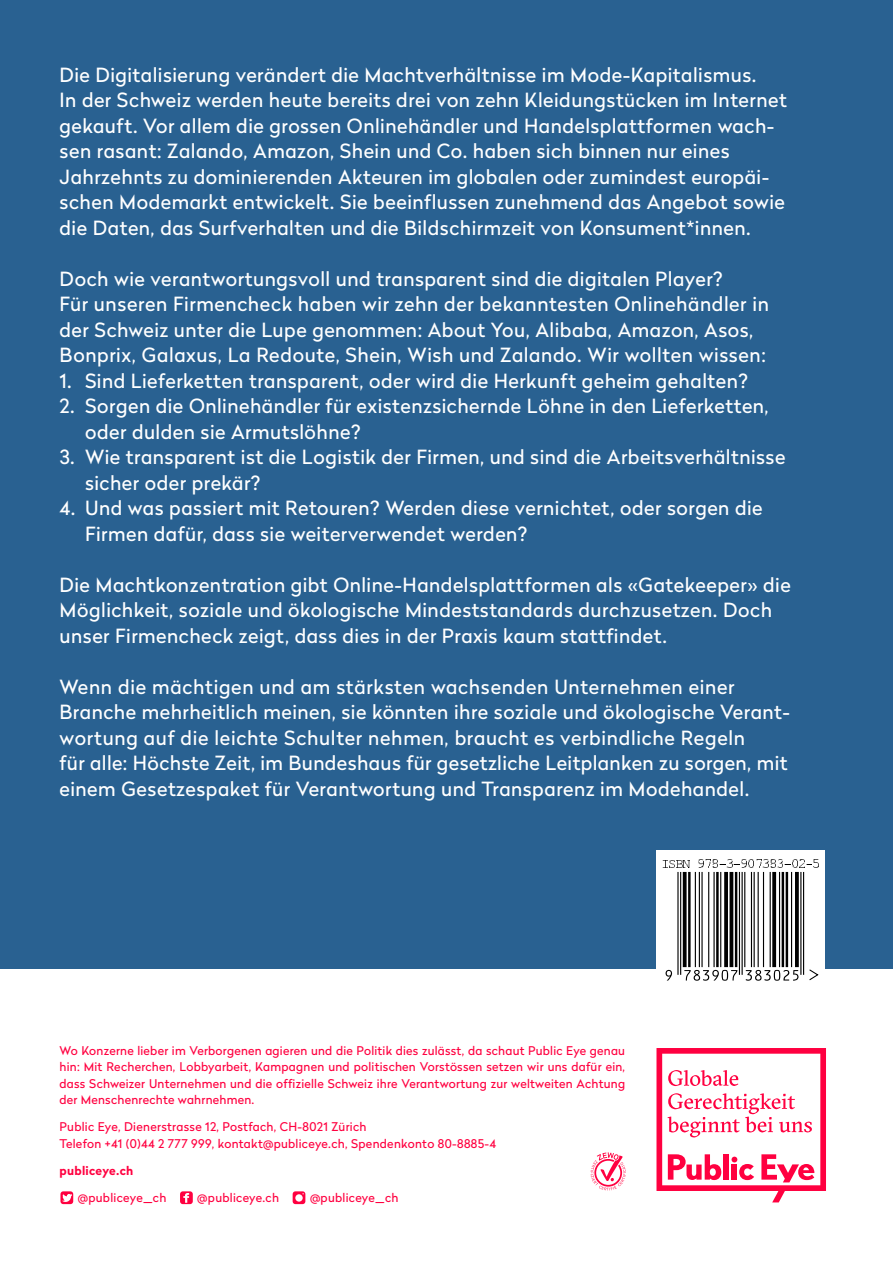
<style>
.page{position:relative;width:893px;height:1263px;background:#fff}
.page>*{position:absolute;margin:0;border:0;box-sizing:border-box;transform-origin:0 0}
._03_Lauftext_mE{font:19.5px/25.5px "Radikal";letter-spacing:.025em;color:#fff}
.t1{font:12px/16.5px "Radikal";letter-spacing:.025em;color:#ff0040;text-align:justify}
.t2{font:700 12px "Radikal";letter-spacing:.025em;color:#ff0040}
</style>
<div class="page">
<div style="left:0;top:0;width:893px;height:968px;background:#296191"></div>
<svg style="left:60px;top:1191px;width:13px;height:13px"></svg>
<svg style="left:180px;top:1191px;width:13px;height:13px"></svg>
<svg style="left:293px;top:1191px;width:12px;height:13px"></svg>
<svg style="left:656px;top:1048px;width:170px;height:154px"></svg>
<svg style="left:656px;top:850px;width:169px;height:131px;background:#f3f3f3"></svg>
<hr style="left:677px;top:872px;width:2px;height:103px;background:#000">
<hr style="left:680px;top:872px;width:1px;height:103px;background:#000">
<svg style="left:683px;top:872px;width:4px;height:95px"></svg>
<hr style="left:688px;top:872px;width:3px;height:95px;background:#000">
<hr style="left:695px;top:872px;width:1px;height:95px;background:#000">
<hr style="left:699px;top:872px;width:1px;height:95px;background:#000">
<hr style="left:701px;top:872px;width:2px;height:95px;background:#000">
<hr style="left:708px;top:872px;width:1px;height:95px;background:#000">
<hr style="left:713px;top:872px;width:2px;height:95px;background:#000">
<hr style="left:716px;top:872px;width:3px;height:95px;background:#000">
<hr style="left:720px;top:872px;width:1px;height:95px;background:#000">
<svg style="left:724px;top:872px;width:4px;height:95px"></svg>
<svg style="left:729px;top:872px;width:4px;height:95px"></svg>
<hr style="left:735px;top:872px;width:2px;height:95px;background:#000">
<hr style="left:739px;top:872px;width:1px;height:103px;background:#000">
<hr style="left:741px;top:872px;width:2px;height:103px;background:#000">
<hr style="left:744px;top:872px;width:1px;height:95px;background:#000">
<hr style="left:751px;top:872px;width:1px;height:95px;background:#000">
<hr style="left:754px;top:872px;width:1px;height:95px;background:#000">
<hr style="left:758px;top:872px;width:1px;height:95px;background:#000">
<hr style="left:763px;top:872px;width:1px;height:95px;background:#000">
<hr style="left:770px;top:872px;width:1px;height:95px;background:#000">
<svg style="left:772px;top:872px;width:4px;height:95px"></svg>
<hr style="left:779px;top:872px;width:1px;height:95px;background:#000">
<hr style="left:782px;top:872px;width:2px;height:95px;background:#000">
<hr style="left:786px;top:872px;width:2px;height:95px;background:#000">
<hr style="left:791px;top:872px;width:1px;height:95px;background:#000">
<svg style="left:795px;top:872px;width:4px;height:95px"></svg>
<hr style="left:800px;top:872px;width:1px;height:103px;background:#000">
<hr style="left:803px;top:872px;width:1px;height:103px;background:#000">
<svg style="left:666px;top:970px;width:6px;height:10px"></svg>
<svg style="left:684px;top:970px;width:53px;height:11px"></svg>
<svg style="left:746px;top:970px;width:52px;height:11px"></svg>
<svg style="left:662px;top:860px;width:28px;height:8px"></svg>
<svg style="left:698px;top:860px;width:121px;height:8px"></svg>
<svg style="left:808px;top:968px;width:12px;height:13px"></svg>
<svg style="left:591px;top:1152px;width:35px;height:38px"></svg>
<p class="_03_Lauftext_mE" style="left:60px;top:61px;width:729px">Die Digitalisierung verändert die Machtverhältnisse im Mode-Kapitalismus.<br>In der Schweiz werden heute bereits drei von zehn Kleidungstücken im Internet gekauft. Vor allem die grossen Onlinehändler und Handelsplattformen wach&shy;sen rasant: Zalando, Amazon, Shein und Co. haben sich binnen nur eines Jahrzehnts zu dominierenden Akteuren im globalen oder zumindest europäi&shy;schen Modemarkt entwickelt. Sie beeinflussen zunehmend das Angebot sowie die Daten, das Surfverhalten und die Bildschirmzeit von Konsument*innen.</p>
<p class="_03_Lauftext_mE" style="left:60px;top:265px;width:711px">Doch wie verantwortungsvoll und transparent sind die digitalen Player?<br>Für unseren Firmencheck haben wir zehn der bekanntesten Onlinehändler in der Schweiz unter die Lupe genommen: About You, Alibaba, Amazon, Asos, Bonprix, Galaxus, La Redoute, Shein, Wish und Zalando. Wir wollten wissen:</p>
<p class="_03_Lauftext_mE" style="left:60px;top:367px;width:690px">1. Sind Lieferketten transparent, oder wird die Herkunft geheim gehalten?</p>
<p class="_03_Lauftext_mE" style="left:85px;top:393px;width:685px;text-indent:-26px">2. Sorgen die Onlinehändler für existenzsichernde Löhne in den Lieferketten, oder dulden sie Armutslöhne?</p>
<p class="_03_Lauftext_mE" style="left:85px;top:444px;width:702px;text-indent:-26px">3. Wie transparent ist die Logistik der Firmen, und sind die Arbeitsverhältnisse sicher oder prekär?</p>
<p class="_03_Lauftext_mE" style="left:85px;top:495px;width:679px;text-indent:-26px">4. Und was passiert mit Retouren? Werden diese vernichtet, oder sorgen die<br>Firmen dafür, dass sie weiterverwendet werden?</p>
<p class="_03_Lauftext_mE" style="left:60px;top:571px;width:733px">Die Machtkonzentration gibt Online-Handelsplattformen als «Gatekeeper» die<br>Möglichkeit, soziale und ökologische Mindeststandards durchzusetzen. Doch unser Firmencheck zeigt, dass dies in der Praxis kaum stattfindet.</p>
<p class="_03_Lauftext_mE" style="left:60px;top:673px;width:732px">Wenn die mächtigen und am stärksten wachsenden Unternehmen einer Branche mehrheitlich meinen, sie könnten ihre soziale und ökologische Verant&shy;wortung auf die leichte Schulter nehmen, braucht es verbindliche Regeln<br>für alle: Höchste Zeit, im Bundeshaus für gesetzliche Leitplanken zu sorgen, mit einem Gesetzespaket für Verantwortung und Transparenz im Modehandel.</p>
<p class="t1" style="left:60px;top:1041px;width:567px">Wo Konzerne lieber im Verborgenen agieren und die Politik dies zulässt, da schaut Public Eye genau hin: Mit Recherchen, Lobbyarbeit, Kampagnen und politischen Vorstössen setzen wir uns dafür ein, dass Schweizer Unternehmen und die offizielle Schweiz ihre Verantwortung zur weltweiten Achtung der Menschenrechte wahrnehmen.</p>
<p class="t1" style="left:60px;top:1118px;width:309px">Public Eye, Dienerstrasse 12, Postfach, CH-8021 Zürich</p>
<p class="t1" style="left:60px;top:1134px;width:438px">Telefon +41 (0)44 2 777 999, kontakt@publiceye.ch, Spendenkonto 80-8885-4</p>
<p class="t2" style="left:60px;top:1161px;width:75px">publiceye.ch</p>
<p class="t1" style="left:78px;top:1188px;width:90px">@publiceye_ch</p>
<p class="t1" style="left:197px;top:1188px;width:83px">@publiceye.ch</p>
<p class="t1" style="left:310px;top:1188px;width:90px">@publiceye_ch</p>
</div>
